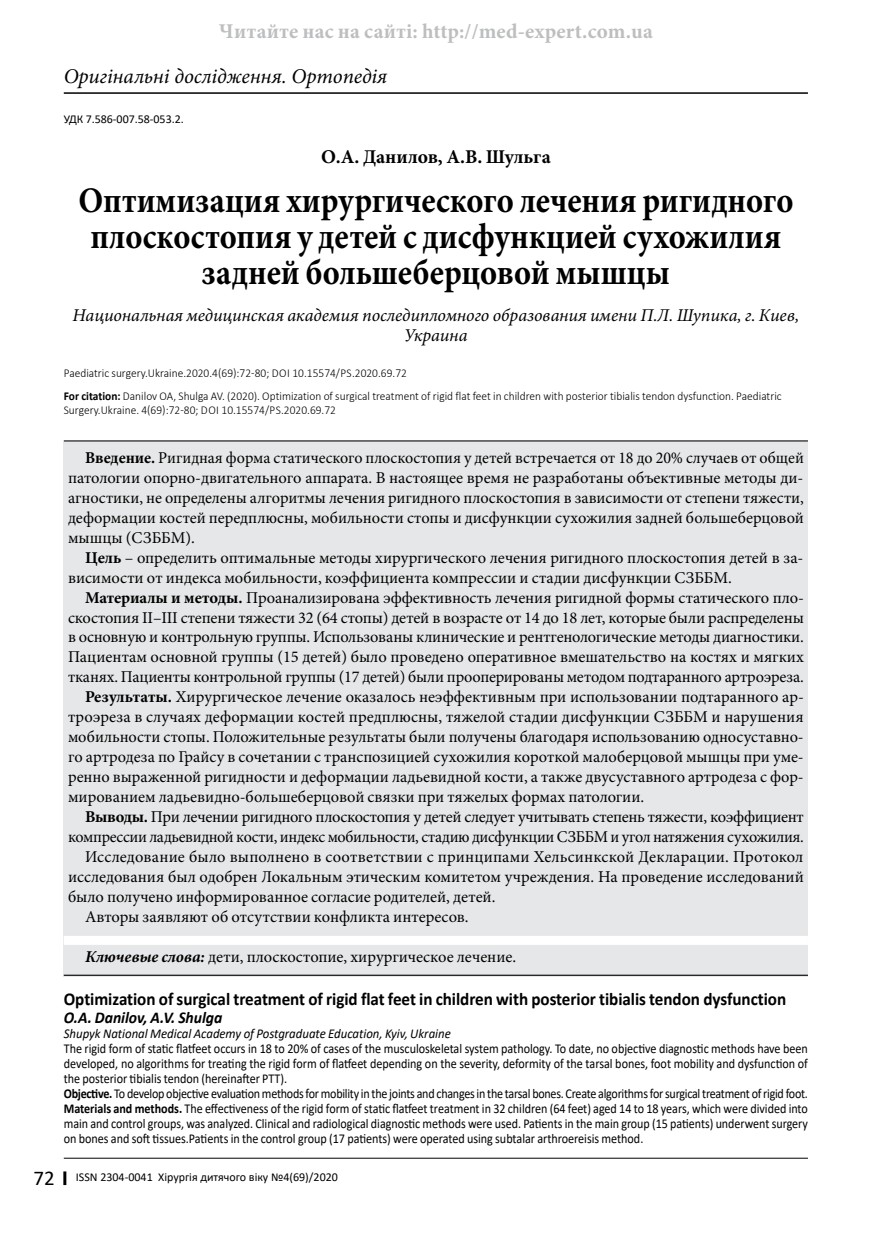
<style>
.page{position:relative;width:893px;height:1234px;background:#fff}
.page>*{position:absolute;margin:0;border:0;box-sizing:border-box;transform-origin:0 0}
.t1{font:700 36px/36px "Minion Pro";color:#000;text-align:center;scale:.9 1}
.t2{font:700 21px "Minion Pro";letter-spacing:.01em;color:#bcbec0}
.t3{font:italic 21px "Minion Pro";color:#000}
.t4{font:700 19.5px "Minion Pro";color:#000}
.t5{font:700 18px "Calibri";letter-spacing:-.005em;color:#000;scale:.95 1}
.t6{font:italic 18px/20px "Minion Pro";color:#000;text-align:center}
.t7{font:16.5px/20px "Minion Pro";color:#000}
.t8{font:16.5px "Minion Pro";letter-spacing:-.02em;color:#000}
.t9{font:italic 700 16.5px "Calibri";color:#000;scale:.95 1}
.t10{font:13.5px/15px "Calibri";letter-spacing:-.005em;color:#000;scale:.9 1}
.t11{font:italic 13.5px "Calibri";color:#000;scale:.95 1}
.t12{font:300 12px/23px "Calibri";color:#000;scale:.95 1}
.t13{font:12px "Calibri";color:#000}
.s1{font-weight:700}
.s2{font-weight:700;font-style:italic}
.s3{font-size:21px}
</style>
<div class="page">
<hr style="left:64px;top:92px;width:744px;height:2px;background:#000">
<svg style="left:63px;top:1171px;width:3px;height:13px"></svg>
<hr style="left:64px;top:1157px;width:744px;height:1px;background:#000">
<div style="left:64px;top:442px;width:744px;height:534px;background:#e6e7e8"></div>
<hr style="left:64px;top:440px;width:744px;height:1px;background:#000">
<div style="left:64px;top:935px;width:744px;height:9px;background:#fff"></div>
<hr style="left:64px;top:974px;width:744px;height:1px;background:#000">
<p class="t2" style="left:219px;top:16px;width:435px">Читайте нас на сайті: http://med-expert.com.ua</p>
<p class="t3" style="left:64px;top:62px;width:325px">Оригінальні дослідження. Ортопедія</p>
<p class="t13" style="left:64px;top:111px;width:122px">УДК 7.586-007.58-053.2.</p>
<p class="t4" style="left:321px;top:143px;width:231px">О.А. Данилов, А.В. Шульга</p>
<h1 class="t1" style="left:78px;top:182px;width:796px">Оптимизация хирургического лечения ригидного плоскостопия у детей с дисфункцией сухожилия задней большеберцовой мышцы</h1>
<p class="t6" style="left:73px;top:305px;width:728px">Национальная медицинская академия последипломного образования имени П.Л. Шупика, г. Киев,<br>Украина</p>
<p class="t12" style="left:64px;top:361px;width:757px">Paediatric surgery.Ukraine.2020.4(69):72-80; DOI 10.15574/PS.2020.69.72<br><span class="s1">For citation:</span> Danilov OA, Shulga AV. (2020). Optimization of surgical treatment of rigid flat feet in children with posterior tibialis tendon dysfunction. Paediatric</p>
<p class="t12" style="left:64px;top:398px;width:288px">Surgery.Ukraine. 4(69):72-80; DOI 10.15574/PS.2020.69.72</p>
<p class="t7" style="left:68px;top:447px;width:737px;text-indent:17px"><span class="s1">Введение.</span> Ригидная форма статического плоскостопия у детей встречается от 18 до 20% случаев от общей патологии опорно-двигательного аппарата. В настоящее время не разработаны объективные методы ди&shy;агностики, не определены алгоритмы лечения ригидного плоскостопия в зависимости от степени тяжести, деформации костей передплюсны, мобильности стопы и дисфункции сухожилия задней большеберцовой мышцы (СЗББМ).</p>
<p class="t7" style="left:68px;top:547px;width:737px;text-indent:17px"><span class="s1">Цель</span> – определить оптимальные методы хирургического лечения ригидного плоскостопия детей в за&shy;висимости от индекса мобильности, коэффициента компрессии и стадии дисфункции СЗББМ.</p>
<p class="t7" style="left:85px;top:587px;width:720px"><span class="s1">Материалы и методы.</span> Проанализирована эффективность лечения ригидной формы статического пло-</p>
<p class="t7" style="left:68px;top:607px;width:737px">скостопия ІІ–ІІІ степени тяжести 32 (64 стопы) детей в возрасте от 14 до 18 лет, которые были распределены</p>
<p class="t7" style="left:68px;top:627px;width:737px">в основную и контрольную группы. Использованы клинические и рентгенологические методы диагностики.</p>
<p class="t7" style="left:68px;top:647px;width:737px">Пациентам основной группы (15 детей) было проведено оперативное вмешательство на костях и мягких</p>
<p class="t7" style="left:68px;top:667px;width:737px">тканях. Пациенты контрольной группы (17 детей) были прооперированы методом подтаранного артроэреза.</p>
<p class="t7" style="left:85px;top:687px;width:720px"><span class="s1">Результаты.</span> Хирургическое лечение оказалось неэффективным при использовании подтаранного ар-</p>
<p class="t7" style="left:68px;top:707px;width:737px">троэреза в случаях деформации костей предплюсны, тяжелой стадии дисфункции СЗББМ и нарушения</p>
<p class="t7" style="left:68px;top:727px;width:737px">мобильности стопы. Положительные результаты были получены благодаря использованию односуставно-</p>
<p class="t7" style="left:68px;top:747px;width:737px">го артродеза по Грайсу в сочетании с транспозицией сухожилия короткой малоберцовой мышцы при уме-</p>
<p class="t7" style="left:68px;top:766px;width:737px">ренно выраженной ригидности и деформации ладьевидной кости, а также двусуставного артродеза с фор-</p>
<p class="t7" style="left:68px;top:786px;width:578px">мированием ладьевидно-большеберцовой связки при тяжелых формах патологии.</p>
<p class="t8" style="left:85px;top:805px;width:720px"><span class="s1">Выводы.</span> При лечении ригидного плоскостопия у детей следует учитывать степень тяжести, коэффициент</p>
<p class="t8" style="left:68px;top:825px;width:737px">компрессии ладьевидной кости, индекс мобильности, стадию дисфункции СЗББМ и угол натяжения сухожилия.</p>
<p class="t7" style="left:85px;top:846px;width:720px">Исследование было выполнено в соответствии с принципами Хельсинкской Декларации. Протокол</p>
<p class="t7" style="left:68px;top:866px;width:737px">исследования был одобрен Локальным этическим комитетом учреждения. На проведение исследований</p>
<p class="t7" style="left:68px;top:886px;width:429px">было получено информированное согласие родителей, детей.</p>
<p class="t7" style="left:85px;top:906px;width:385px">Авторы заявляют об отсутствии конфликта интересов.</p>
<p class="t7" style="left:85px;top:946px;width:433px"><span class="s2">Ключевые слова:</span> дети, плоскостопие, хирургическое лечение.</p>
<p class="t5" style="left:64px;top:985px;width:762px">Optimization of surgical treatment of rigid flat feet in children with posterior tibialis tendon dysfunction</p>
<p class="t9" style="left:64px;top:1005px;width:168px">O.A. Danilov, A.V. Shulga</p>
<p class="t11" style="left:64px;top:1023px;width:409px">Shupyk National Medical Academy of Postgraduate Education, Kyiv, Ukraine</p>
<p class="t10" style="left:64px;top:1040px;width:828px">The rigid form of static flatfeet occurs in 18 to 20% of cases of the musculoskeletal system pathology. To date, no objective diagnostic methods have been developed, no algorithms for treating the rigid form of flatfeet depending on the severity, deformity of the tarsal bones, foot mobility and dysfunction of the posterior tibialis tendon (hereinafter PTT).<br><span class="s1">Objective.</span> To develop objective evaluation methods for mobility in the joints and changes in the tarsal bones. Create algorithms for surgical treatment of rigid foot.<br><span class="s1">Materials and methods.</span> The effectiveness of the rigid form of static flatfeet treatment in 32 children (64 feet) aged 14 to 18 years, which were divided into main and control groups, was analyzed. Clinical and radiological diagnostic methods were used. Patients in the main group (15 patients) underwent surgery on bones and soft tissues.Patients in the control group (17 patients) were operated using subtalar arthroereisis method.</p>
<p class="t13" style="left:33px;top:1167px;width:306px"><span class="s3">72</span> ISSN 2304-0041 Хірургія дитячого віку №4(69)/2020</p>
</div>
